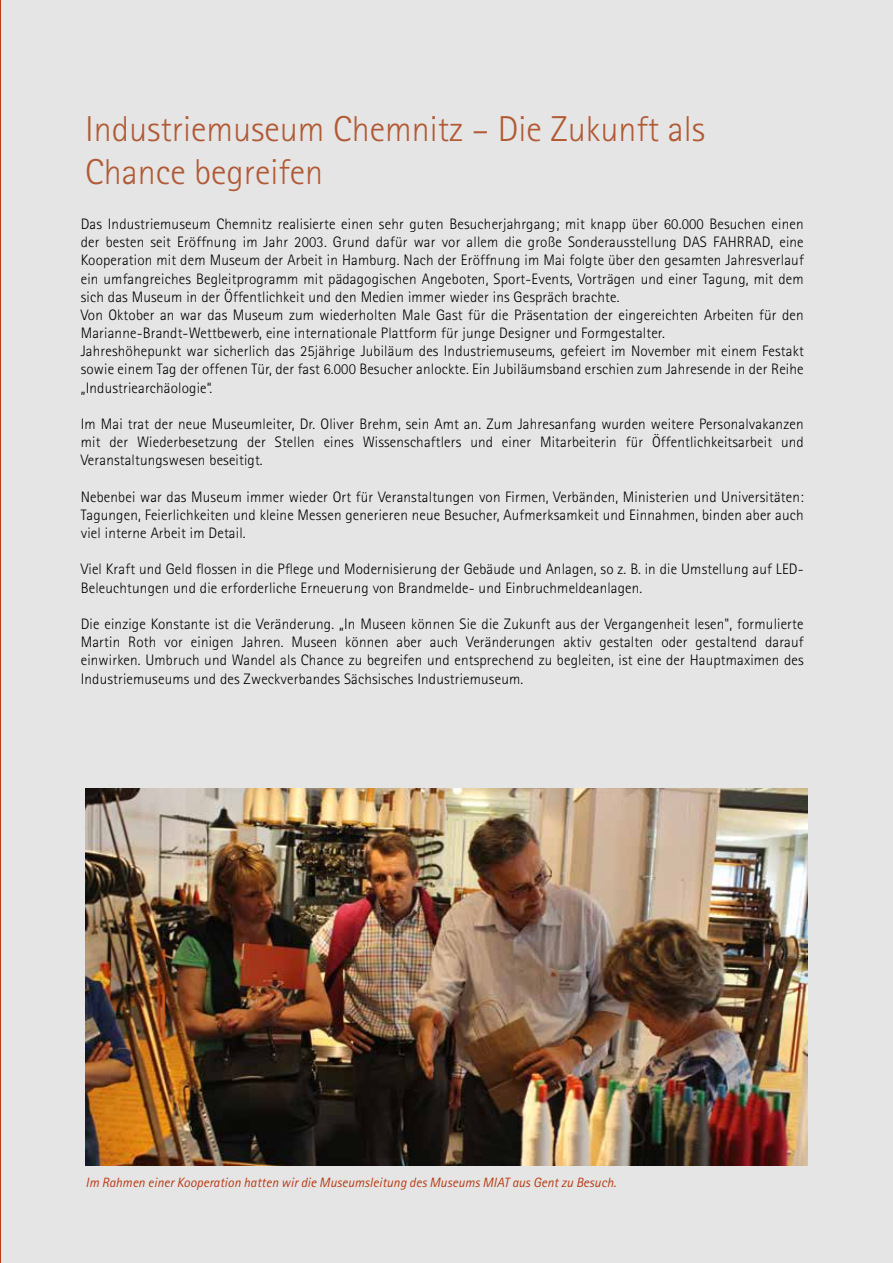
<style>
.page{position:relative;width:893px;height:1263px;background:#e5e5e5}
.page>*{position:absolute;margin:0;border:0;box-sizing:border-box;transform-origin:0 0}
.t1{font:300 36px/43.2px "Agfa Rotis Sans Serif";color:#b15a35}
.t2{font:300 15.15px/18.1px "Agfa Rotis Sans Serif";letter-spacing:.01em;color:#000;text-align:justify}
.t3{font:italic 13.5px "Agfa Rotis Sans Serif";color:#b93d18}
</style>
<div class="page">
<hr style="left:0;top:0;width:1px;height:1263px;background:#b93d18">
<img style="left:85px;top:788px;width:723px;height:377px">
<h1 class="t1" style="left:85px;top:107px;width:621px">Industriemuseum Chemnitz – Die Zukunft als<br>Chance begreifen</h1>
<p class="t2" style="left:81px;top:215px;width:724px;text-align:left">Das Industriemuseum Chemnitz realisierte einen sehr guten Besucherjahrgang; mit knapp über 60.000 Besuchen einen der besten seit Eröffnung im Jahr 2003. Grund dafür war vor allem die große Sonderausstellung DAS FAHRRAD, eine Kooperation mit dem Museum der Arbeit in Hamburg. Nach der Eröffnung im Mai folgte über den gesamten Jahresverlauf ein umfangreiches Begleitprogramm mit pädagogischen Angeboten, Sport-Events, Vorträgen und einer Tagung, mit dem sich das Museum in der Öffentlichkeit und den Medien immer wieder ins Gespräch brachte.<br>Von Oktober an war das Museum zum wiederholten Male Gast für die Präsentation der eingereichten Arbeiten für den Marianne-Brandt-Wettbewerb, eine internationale Plattform für junge Designer und Formgestalter.<br>Jahreshöhepunkt war sicherlich das 25jährige Jubiläum des Industriemuseums, gefeiert im November mit einem Festakt sowie einem Tag der offenen Tür, der fast 6.000 Besucher anlockte. Ein Jubiläumsband erschien zum Jahresende in der Reihe „Industriearchäologie“.</p>
<p class="t2" style="left:81px;top:415px;width:724px">Im Mai trat der neue Museumleiter, Dr. Oliver Brehm, sein Amt an. Zum Jahresanfang wurden weitere Personalvakanzen mit der Wiederbesetzung der Stellen eines Wissenschaftlers und einer Mitarbeiterin für Öffentlichkeitsarbeit und Veranstaltungswesen beseitigt.</p>
<p class="t2" style="left:81px;top:488px;width:724px">Nebenbei war das Museum immer wieder Ort für Veranstaltungen von Firmen, Verbänden, Ministerien und Universitäten:<br>Tagungen, Feierlichkeiten und kleine Messen generieren neue Besucher, Aufmerksamkeit und Einnahmen, binden aber auch viel interne Arbeit im Detail.</p>
<p class="t2" style="left:81px;top:560px;width:724px">Viel Kraft und Geld flossen in die Pflege und Modernisierung der Gebäude und Anlagen, so z. B. in die Umstellung auf LED-<br>Beleuchtungen und die erforderliche Erneuerung von Brandmelde- und Einbruchmeldeanlagen.</p>
<p class="t2" style="left:81px;top:615px;width:724px">Die einzige Konstante ist die Veränderung. „In Museen können Sie die Zukunft aus der Vergangenheit lesen", formulierte Martin Roth vor einigen Jahren. Museen können aber auch Veränderungen aktiv gestalten oder gestaltend darauf einwirken. Umbruch und Wandel als Chance zu begreifen und entsprechend zu begleiten, ist eine der Hauptmaximen des Industriemuseums und des Zweckverbandes Sächsisches Industriemuseum.</p>
<p class="t3" style="left:86px;top:1174px;width:532px">Im Rahmen einer Kooperation hatten wir die Museumsleitung des Museums MIAT aus Gent zu Besuch.</p>
</div>
